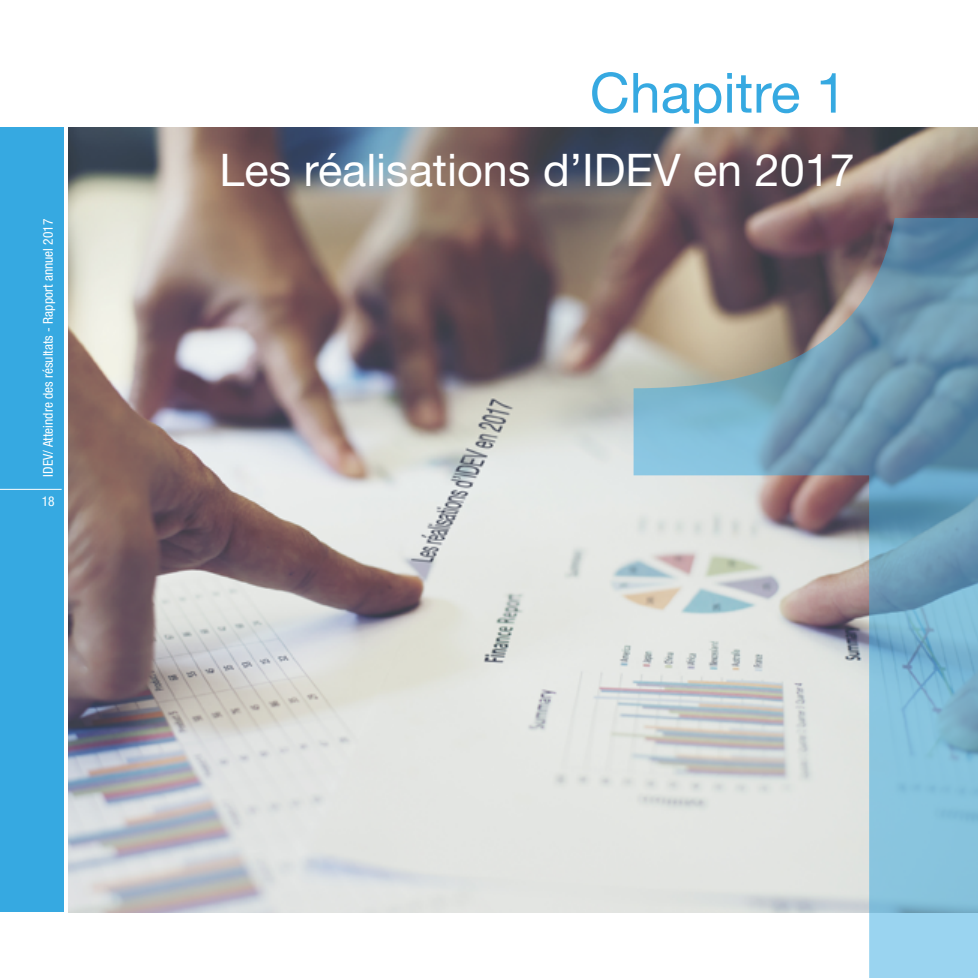
<style>
.page{position:relative;width:978px;height:978px;background:#fff}
.page>*{position:absolute;margin:0;border:0;box-sizing:border-box;transform-origin:0 0}
.t1{font:55.5px "Helvetica Neue LT Std";color:#36a9e1}
.t2{font:45px "Helvetica Neue LT Std";color:#fff}
.t3{font:condensed 13.5px "Helvetica Neue LT Std";color:#fff}
</style>
<div class="page">
<img style="left:68px;top:128px;width:910px;height:784px">
<svg style="left:634px;top:218px;width:344px;height:760px;background:#a5b8c1"></svg>
<div style="left:0;top:128px;width:63px;height:784px;background:#36a9e1"></div>
<hr style="left:0;top:489px;width:62px;height:1px;background:#fff">
<p class="t3" style="left:40px;top:477px;width:259px;rotate:-90deg">IDEV/ Atteindre des résultats - Rapport annuel 2017</p>
<p class="t3" style="left:42px;top:494px;width:14px">18</p>
<h1 class="t1" style="left:590px;top:60px;width:259px">Chapitre 1</h1>
<h2 class="t2" style="left:220px;top:143px;width:637px">Les réalisations d’IDEV en 2017</h2>
</div>
